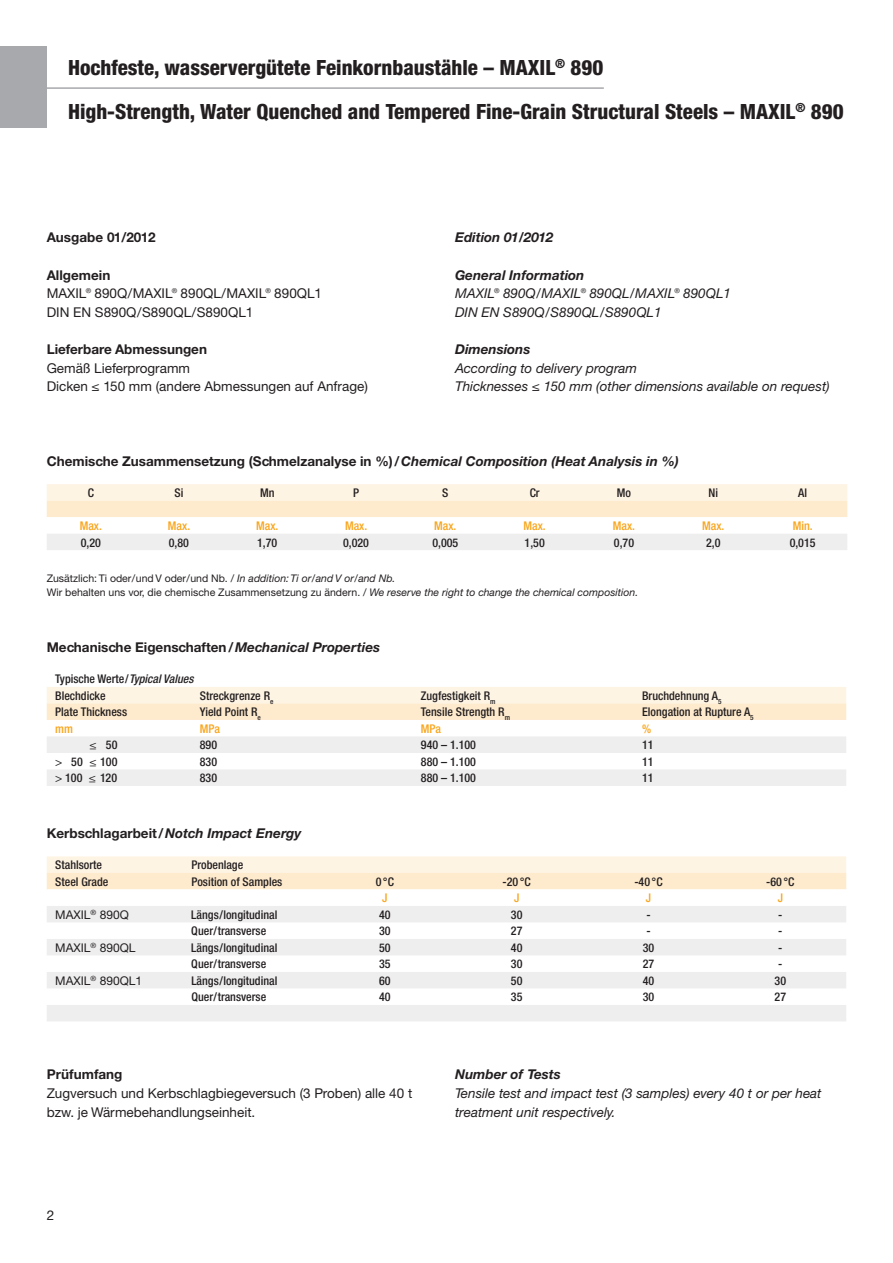
<style>
.page{position:relative;width:893px;height:1263px;background:#fff}
.page>*{position:absolute;margin:0;border:0;box-sizing:border-box;transform-origin:0 0}
.t1{font:800 condensed 21px "Helvetica Neue LT";color:#231f20}
.t2{font:italic 13.5px/18.6px "Helvetica Neue CE";color:#231f20}
.t3{font:700 13.5px "Helvetica Neue CE";color:#231f20}
.t4{font:13.5px/18.6px "Helvetica Neue CE";color:#231f20}
.t5{font:italic 700 13.5px "Helvetica Neue CE";color:#231f20}
.t6{font:500 condensed 12px/16.5px "Helvetica Neue LT";color:#231f20}
.t7{font:500 condensed 12px "Helvetica Neue LT";color:#f9a51b}
.t8{font:12px "Helvetica Neue LT";color:#231f20}
.t9{font:10.5px/13.5px "Helvetica Neue CE";color:#231f20}
.s1{font-style:italic}
.s2{font-weight:400;font-stretch:normal}
</style>
<div class="page">
<hr style="left:0;top:87px;width:604px;height:2px;background:#a8a9ad">
<div style="left:0;top:47px;width:47px;height:81px;background:#a8a9ad"></div>
<svg style="left:47px;top:484px;width:800px;height:66px"></svg>
<svg style="left:47px;top:687px;width:799px;height:99px"></svg>
<svg style="left:47px;top:856px;width:799px;height:33px;background:#feefd8"></svg>
<svg style="left:47px;top:889px;width:799px;height:1px"></svg>
<svg style="left:47px;top:906px;width:799px;height:115px;fill:#eeeeef"></svg>
<h1 class="t1" style="left:68px;top:61px;width:537px">Hochfeste, wasservergütete Feinkornbaustähle – MAXIL<sup>®</sup> 890</h1>
<h1 class="t1" style="left:68px;top:104px;width:777px">High-Strength, Water Quenched and Tempered Fine-Grain Structural Steels – MAXIL<sup>®</sup> 890</h1>
<p class="t3" style="left:47px;top:233px;width:111px">Ausgabe 01/2012</p>
<p class="t3" style="left:47px;top:270px;width:65px">Allgemein</p>
<p class="t4" style="left:47px;top:286px;width:277px">MAXIL® 890Q / MAXIL® 890QL / MAXIL® 890QL1<br>DIN EN S890Q / S890QL / S890QL1</p>
<p class="t3" style="left:47px;top:344px;width:162px">Lieferbare Abmessungen</p>
<p class="t4" style="left:47px;top:360px;width:323px">Gemäß Lieferprogramm<br>Dicken ≤ 150 mm (andere Abmessungen auf Anfrage)</p>
<p class="t5" style="left:455px;top:233px;width:100px">Edition 01/2012</p>
<p class="t5" style="left:455px;top:270px;width:131px">General Information</p>
<p class="t2" style="left:455px;top:286px;width:278px">MAXIL®890Q / MAXIL®890QL / MAXIL®890QL1<br>DIN EN S890Q / S890QL / S890QL1</p>
<p class="t5" style="left:455px;top:344px;width:77px">Dimensions</p>
<p class="t2" style="left:455px;top:360px;width:376px">According to delivery program<br>Thicknesses ≤ 150 mm (other dimensions available on request)</p>
<p class="t3" style="left:47px;top:456px;width:633px">Chemische Zusammensetzung (Schmelzanalyse in %) / <span class="s1">Chemical Composition (Heat Analysis in %)</span></p>
<p class="t6" style="left:88px;top:486px;width:8px">C</p>
<p class="t6" style="left:175px;top:486px;width:10px">Si</p>
<p class="t6" style="left:260px;top:486px;width:16px">Mn</p>
<p class="t6" style="left:353px;top:486px;width:7px">P</p>
<p class="t6" style="left:442px;top:486px;width:8px">S</p>
<p class="t6" style="left:530px;top:486px;width:12px">Cr</p>
<p class="t6" style="left:617px;top:486px;width:16px">Mo</p>
<p class="t6" style="left:708px;top:486px;width:11px">Ni</p>
<p class="t6" style="left:798px;top:486px;width:10px">Al</p>
<p class="t7" style="left:80px;top:522px;width:24px">Max.</p>
<p class="t7" style="left:168px;top:522px;width:24px">Max.</p>
<p class="t7" style="left:256px;top:522px;width:24px">Max.</p>
<p class="t7" style="left:345px;top:522px;width:24px">Max.</p>
<p class="t7" style="left:434px;top:522px;width:24px">Max.</p>
<p class="t7" style="left:524px;top:522px;width:24px">Max.</p>
<p class="t7" style="left:613px;top:522px;width:24px">Max.</p>
<p class="t7" style="left:702px;top:522px;width:24px">Max.</p>
<p class="t7" style="left:793px;top:522px;width:21px">Min.</p>
<p class="t6" style="left:81px;top:536px;width:22px">0,20</p>
<p class="t6" style="left:169px;top:536px;width:22px">0,80</p>
<p class="t6" style="left:257px;top:536px;width:22px">1,70</p>
<p class="t6" style="left:343px;top:536px;width:27px">0,020</p>
<p class="t6" style="left:432px;top:536px;width:27px">0,005</p>
<p class="t6" style="left:524px;top:536px;width:22px">1,50</p>
<p class="t6" style="left:614px;top:536px;width:22px">0,70</p>
<p class="t6" style="left:706px;top:536px;width:16px">2,0</p>
<p class="t6" style="left:790px;top:536px;width:27px">0,015</p>
<p class="t9" style="left:47px;top:573px;width:593px">Zusätzlich: Ti oder / und V oder / und Nb. / <span class="s1">In addition: Ti or</span> / <span class="s1">and V or</span> / <span class="s1">and Nb.<br></span>Wir behalten uns vor, die chemische Zusammensetzung zu ändern. / <span class="s1">We reserve the right to change the chemical composition.</span></p>
<p class="t3" style="left:47px;top:642px;width:335px">Mechanische Eigenschaften / <span class="s1">Mechanical Properties</span></p>
<p class="t6" style="left:55px;top:672px;width:140px">Typische Werte / <span class="s1">Typical Values<br></span>Blechdicke</p>
<p class="t6" style="left:200px;top:689px;width:75px">Streckgrenze R<sub>e</sub></p>
<p class="t6" style="left:421px;top:689px;width:76px">Zugfestigkeit R<sub>m</sub></p>
<p class="t6" style="left:642px;top:689px;width:81px">Bruchdehnung A<sub>5</sub></p>
<p class="t6" style="left:55px;top:705px;width:73px">Plate Thickness</p>
<p class="t6" style="left:200px;top:705px;width:63px">Yield Point R<sub>e</sub></p>
<p class="t6" style="left:421px;top:705px;width:91px">Tensile Strength R<sub>m</sub></p>
<p class="t6" style="left:642px;top:705px;width:113px">Elongation at Rupture A<sub>5</sub></p>
<p class="t7" style="left:55px;top:724px;width:19px">mm</p>
<p class="t7" style="left:200px;top:724px;width:22px">MPa</p>
<p class="t7" style="left:421px;top:724px;width:22px">MPa</p>
<p class="t7" style="left:642px;top:724px;width:11px">%</p>
<p class="t6" style="left:89px;top:738px;width:30px"><span class="s2">≤</span> 50</p>
<p class="t6" style="left:200px;top:738px;width:19px">890</p>
<p class="t6" style="left:421px;top:738px;width:56px">940 – 1.100</p>
<p class="t6" style="left:642px;top:738px;width:13px">11</p>
<p class="t6" style="left:55px;top:755px;width:64px"><span class="s2">&gt;</span> 50 <span class="s2">≤</span> 100</p>
<p class="t6" style="left:200px;top:755px;width:19px">830</p>
<p class="t6" style="left:421px;top:755px;width:56px">880 – 1.100</p>
<p class="t6" style="left:642px;top:755px;width:13px">11</p>
<p class="t6" style="left:55px;top:771px;width:64px"><span class="s2">&gt;</span> 100 <span class="s2">≤</span> 120</p>
<p class="t6" style="left:200px;top:771px;width:19px">830</p>
<p class="t6" style="left:421px;top:771px;width:56px">880 – 1.100</p>
<p class="t6" style="left:642px;top:771px;width:13px">11</p>
<p class="t3" style="left:47px;top:828px;width:256px">Kerbschlagarbeit / <span class="s1">Notch Impact Energy</span></p>
<p class="t6" style="left:55px;top:858px;width:48px">Stahlsorte</p>
<p class="t6" style="left:191px;top:858px;width:53px">Probenlage</p>
<p class="t6" style="left:55px;top:875px;width:55px">Steel Grade</p>
<p class="t6" style="left:191px;top:875px;width:93px">Position of Samples</p>
<p class="t6" style="left:376px;top:875px;width:20px">0 °C</p>
<p class="t6" style="left:502px;top:875px;width:30px">-20 °C</p>
<p class="t6" style="left:634px;top:875px;width:30px">-40 °C</p>
<p class="t6" style="left:766px;top:875px;width:30px">-60 °C</p>
<p class="t7" style="left:382px;top:894px;width:7px">J</p>
<p class="t7" style="left:514px;top:894px;width:7px">J</p>
<p class="t7" style="left:646px;top:894px;width:7px">J</p>
<p class="t7" style="left:778px;top:894px;width:7px">J</p>
<p class="t8" style="left:55px;top:910px;width:75px">MAXIL<sup>®</sup> 890Q</p>
<p class="t6" style="left:191px;top:908px;width:88px">Längs / longitudinal</p>
<p class="t6" style="left:379px;top:908px;width:13px">40</p>
<p class="t6" style="left:511px;top:908px;width:13px">30</p>
<p class="t6" style="left:646px;top:908px;width:6px">-</p>
<p class="t6" style="left:778px;top:908px;width:6px">-</p>
<p class="t6" style="left:191px;top:924px;width:76px">Quer / transverse</p>
<p class="t6" style="left:379px;top:924px;width:13px">30</p>
<p class="t6" style="left:511px;top:924px;width:13px">27</p>
<p class="t6" style="left:646px;top:924px;width:6px">-</p>
<p class="t6" style="left:778px;top:924px;width:6px">-</p>
<p class="t8" style="left:55px;top:943px;width:82px">MAXIL<sup>®</sup> 890QL</p>
<p class="t6" style="left:191px;top:941px;width:88px">Längs / longitudinal</p>
<p class="t6" style="left:379px;top:941px;width:13px">50</p>
<p class="t6" style="left:511px;top:941px;width:13px">40</p>
<p class="t6" style="left:643px;top:941px;width:13px">30</p>
<p class="t6" style="left:778px;top:941px;width:6px">-</p>
<p class="t6" style="left:191px;top:957px;width:76px">Quer / transverse</p>
<p class="t6" style="left:379px;top:957px;width:13px">35</p>
<p class="t6" style="left:511px;top:957px;width:13px">30</p>
<p class="t6" style="left:643px;top:957px;width:13px">27</p>
<p class="t6" style="left:778px;top:957px;width:6px">-</p>
<p class="t8" style="left:55px;top:976px;width:88px">MAXIL<sup>®</sup> 890QL1</p>
<p class="t6" style="left:191px;top:974px;width:88px">Längs / longitudinal</p>
<p class="t6" style="left:379px;top:974px;width:13px">60</p>
<p class="t6" style="left:511px;top:974px;width:13px">50</p>
<p class="t6" style="left:643px;top:974px;width:13px">40</p>
<p class="t6" style="left:774px;top:974px;width:13px">30</p>
<p class="t6" style="left:191px;top:990px;width:76px">Quer / transverse</p>
<p class="t6" style="left:379px;top:990px;width:13px">40</p>
<p class="t6" style="left:511px;top:990px;width:13px">35</p>
<p class="t6" style="left:643px;top:990px;width:13px">30</p>
<p class="t6" style="left:774px;top:990px;width:13px">27</p>
<p class="t3" style="left:47px;top:1070px;width:77px">Prüfumfang</p>
<p class="t4" style="left:47px;top:1085px;width:367px">Zugversuch und Kerbschlagbiegeversuch (3 Proben) alle 40 t bzw. je Wärmebehandlungseinheit.</p>
<p class="t4" style="left:47px;top:1208px;width:9px">2</p>
<p class="t5" style="left:455px;top:1070px;width:107px">Number of Tests</p>
<p class="t2" style="left:455px;top:1085px;width:368px">Tensile test and impact test (3 samples) every 40 t or per heat treatment unit respectively.</p>
</div>
